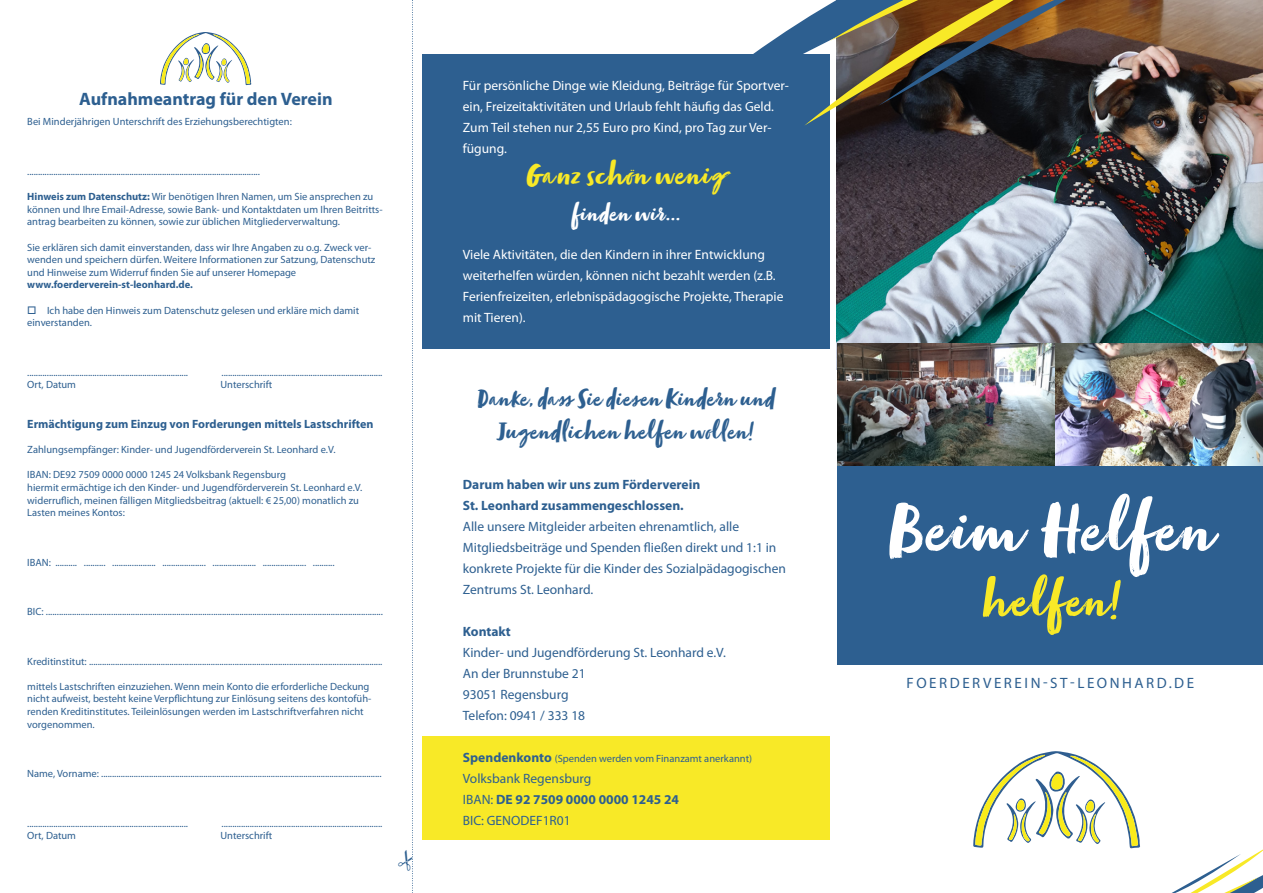
<style>
.page{position:relative;width:1263px;height:893px;background:#fff}
.page>*{position:absolute;margin:0;border:0;box-sizing:border-box;transform-origin:0 0}
.t1{font:76.95px "Zooja Pro";letter-spacing:.045em;color:#fff}
.t2{font:55.95px "Zooja Pro";letter-spacing:.05em;color:#f8e927}
.t3{font:34.5px "Zooja Pro";letter-spacing:.04em;color:#f8e927}
.t4{font:27px/32.4px "Zooja Pro";letter-spacing:.04em;color:#2d5f90;text-align:center}
.t5{font:27px "Zooja Pro";letter-spacing:.04em;color:#fff}
.t6{font:700 18px "Myriad Pro";color:#2d5f90}
.t7{font:15px "Myriad Pro";letter-spacing:.17em;color:#2d5f90}
.t8{font:13.5px/21px "Myriad Pro";color:#fff}
.t9{font:13.5px/21px "Myriad Pro";color:#2d5f90}
.t10{font:700 13.5px/21px "Myriad Pro";color:#2d5f90}
.t11{font:700 12px "Myriad Pro";color:#2d5f90}
.t12{font:10.5px/12.6px "Myriad Pro";color:#2d5f90}
.t13{font:700 10.5px "Myriad Pro";color:#2d5f90}
.s1{font-weight:700}
.s2{font-weight:700;font-size:13.5px}
</style>
<div class="page">
<div style="left:838px;top:0;width:425px;height:665px;background:#2d5f90"></div>
<img style="left:837px;top:0;width:426px;height:370px">
<img style="left:838px;top:343px;width:425px;height:122px">
<svg style="left:973px;top:751px;width:290px;height:142px"></svg>
<div style="left:422px;top:54px;width:407px;height:295px;background:#2d5f90"></div>
<div style="left:422px;top:737px;width:407px;height:103px;background:#f8e927"></div>
<img style="left:753px;top:0;width:419px;height:127px">
<svg style="left:804px;top:0;width:305px;height:126px;background:#4f483b"></svg>
<svg style="left:160px;top:32px;width:91px;height:53px"></svg>
<svg style="left:412px;top:0;width:1px;height:893px"></svg>
<h3 class="t6" style="left:79px;top:87px;width:255px">Aufnahmeantrag für den Verein</h3>
<p class="t12" style="left:27px;top:115px;width:266px">Bei Minderjährigen Unterschrift des Erziehungsberechtigten:</p>
<p class="t12" style="left:27px;top:165px;width:234px">...........................................................................................................</p>
<p class="t12" style="left:27px;top:190px;width:357px"><span class="s1">Hinweis zum Datenschutz:</span> Wir benötigen Ihren Namen, um Sie ansprechen zu können und Ihre Email-Adresse, sowie Bank- und Kontaktdaten um Ihren Beitritts&shy;antrag bearbeiten zu können, sowie zur üblichen Mitgliederverwaltung.</p>
<p class="t12" style="left:27px;top:241px;width:350px">Sie erklären sich damit einverstanden, dass wir Ihre Angaben zu o.g. Zweck ver&shy;wenden und speichern dürfen. Weitere Informationen zur Satzung, Datenschutz und Hinweise zum Widerruf finden Sie auf unserer Homepage</p>
<p class="t13" style="left:27px;top:278px;width:167px">www.foerderverein-st-leonhard.de.</p>
<p class="t12" style="left:27px;top:304px;width:333px">□ Ich habe den Hinweis zum Datenschutz gelesen und erkläre mich damit einverstanden.</p>
<p class="t12" style="left:27px;top:366px;width:162px">..........................................................................</p>
<p class="t12" style="left:221px;top:366px;width:162px">..........................................................................</p>
<p class="t12" style="left:27px;top:378px;width:50px">Ort, Datum</p>
<p class="t12" style="left:220px;top:378px;width:53px">Unterschrift</p>
<p class="t11" style="left:27px;top:416px;width:348px">Ermächtigung zum Einzug von Forderungen mittels Lastschriften</p>
<p class="t12" style="left:27px;top:443px;width:310px">Zahlungsempfänger: Kinder- und Jugendförderverein St. Leonhard e.V.</p>
<p class="t12" style="left:27px;top:468px;width:337px">IBAN: DE92 7509 0000 0000 1245 24 Volksbank Regensburg<br>hiermit ermächtige ich den Kinder- und Jugendförderverein St. Leonhard e.V. widerruflich, meinen fälligen Mitgliedsbeitrag (aktuell: € 25,00) monatlich zu Lasten meines Kontos:</p>
<p class="t12" style="left:27px;top:556px;width:309px">IBAN: .......... .......... .................... .................... .................... .................... ..........</p>
<p class="t12" style="left:27px;top:605px;width:357px">BIC: ...........................................................................................................................................................</p>
<p class="t12" style="left:27px;top:655px;width:357px">Kreditinstitut: .......................................................................................................................................</p>
<p class="t12" style="left:27px;top:680px;width:346px">mittels Lastschriften einzuziehen. Wenn mein Konto die erforderliche Deckung nicht aufweist, besteht keine Verpflichtung zur Einlösung seitens des kontofüh&shy;renden Kreditinstitutes. Teileinlösungen werden im Lastschriftverfahren nicht vorgenommen.</p>
<p class="t12" style="left:27px;top:767px;width:356px">Name, Vorname: .................................................................................................................................</p>
<p class="t12" style="left:27px;top:817px;width:162px">..........................................................................</p>
<p class="t12" style="left:221px;top:817px;width:162px">..........................................................................</p>
<p class="t12" style="left:27px;top:829px;width:50px">Ort, Datum</p>
<p class="t12" style="left:220px;top:829px;width:53px">Unterschrift</p>
<p class="t8" style="left:463px;top:75px;width:328px">Für persönliche Dinge wie Kleidung, Beiträge für Sportver&shy;ein, Freizeitaktivitäten und Urlaub fehlt häufig das Geld.<br>Zum Teil stehen nur 2,55 Euro pro Kind, pro Tag zur Ver&shy;fügung.</p>
<h3 class="t3" style="left:526px;top:154px;width:200px">Ganz schön wenig</h3>
<h3 class="t5" style="left:572px;top:197px;width:109px">finden wir...</h3>
<p class="t8" style="left:463px;top:244px;width:322px">Viele Aktivitäten, die den Kindern in ihrer Entwicklung weiterhelfen würden, können nicht bezahlt werden (z.B.<br>Ferienfreizeiten, erlebnispädagogische Projekte, Therapie mit Tieren).</p>
<h3 class="t4" style="left:477px;top:385px;width:299px">Danke, dass Sie diesen Kindern und<br>Jugendlichen helfen wollen!</h3>
<p class="t10" style="left:463px;top:473px;width:239px">Darum haben wir uns zum Förderverein<br>St. Leonhard zusammengeschlossen.</p>
<p class="t9" style="left:463px;top:515px;width:325px">Alle unsere Mitgleider arbeiten ehrenamtlich, alle Mitgliedsbeiträge und Spenden fließen direkt und 1:1 in konkrete Projekte für die Kinder des Sozialpädagogischen Zentrums St. Leonhard.</p>
<p class="t10" style="left:463px;top:620px;width:50px">Kontakt</p>
<p class="t9" style="left:463px;top:641px;width:264px">Kinder- und Jugendförderung St. Leonhard e.V.<br>An der Brunnstube 21<br>93051 Regensburg<br>Telefon: 0941 / 333 18</p>
<p class="t12" style="left:463px;top:752px;width:291px"><span class="s2">Spendenkonto</span> (Spenden werden vom Finanzamt anerkannt)</p>
<p class="t9" style="left:463px;top:767px;width:218px">Volksbank Regensburg<br>IBAN: <span class="s1">DE 92 7509 0000 0000 1245 24<br></span>BIC: GENODEF1R01</p>
<h1 class="t1" style="left:889px;top:484px;width:323px">Beim Helfen</h1>
<h2 class="t2" style="left:980px;top:567px;width:141px">helfen!</h2>
<h3 class="t7" style="left:906px;top:674px;width:289px">FOERDERVEREIN-ST-LEONHARD.DE</h3>
</div>
